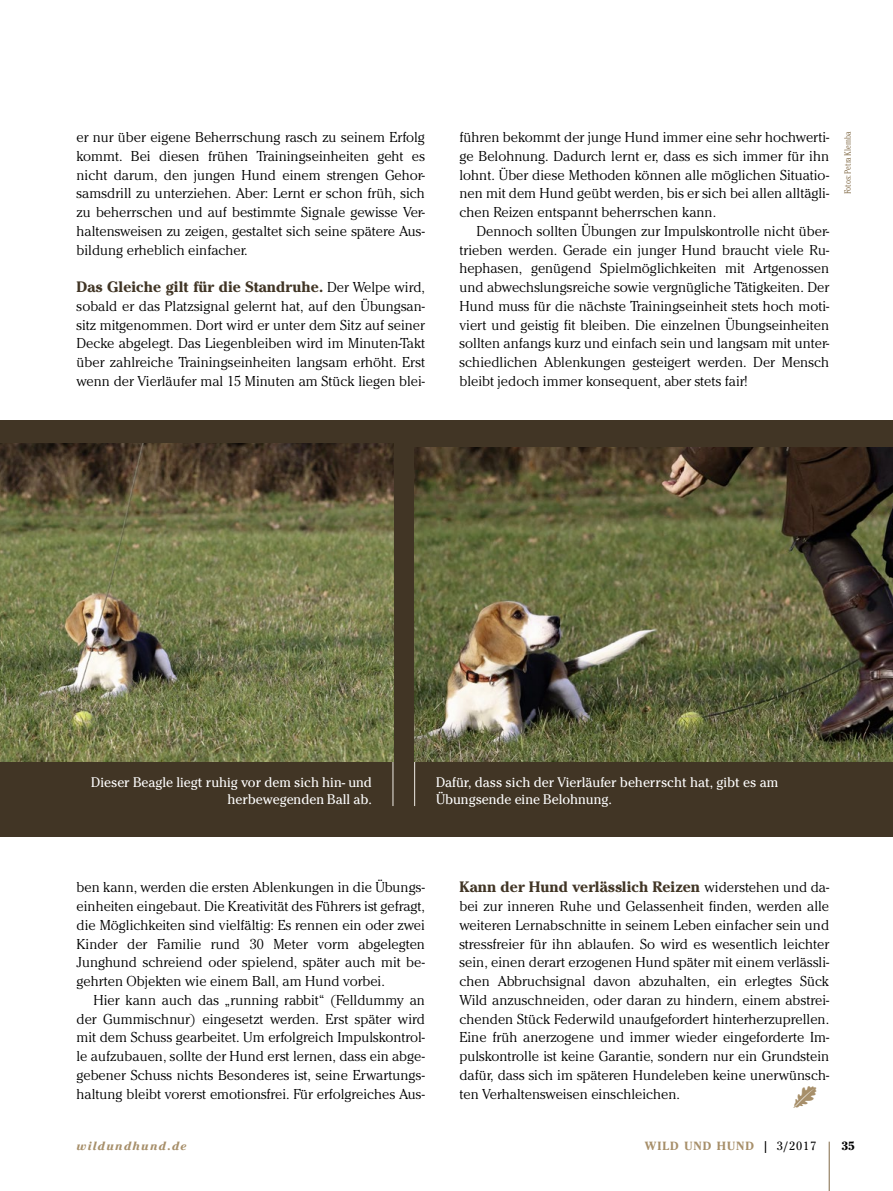
<style>
.page{position:relative;width:893px;height:1191px;background:#fff}
.page>*{position:absolute;margin:0;border:0;box-sizing:border-box;transform-origin:0 0}
.Eichenblatt{font:32.4px "Wu H Sonderzeichen";color:#a78f6a}
.Artikel__Text_ohne_E{font:700 15px "Cheltenham ITC Pro";color:#413525}
.Artikel__Text_ohne_E-2{font:300 14.25px/18.8px "Cheltenham ITC Pro";color:#000;text-align:justify}
.Artikel__Text_Einzug{font:300 14.25px/18.8px "Cheltenham ITC Pro";color:#000;text-align:justify}
.Bildunterschrift_lin{font:13.8px/17.2px "Cheltenham ITC Pro";color:#fff}
.Bildunterschrift_rec{font:13.8px/17.2px "Cheltenham ITC Pro";color:#fff;text-align:right}
.Fuss__Abschnitt{font:700 11.85px "Cheltenham ITC Pro";letter-spacing:.085em;color:#a78f6a}
.t1{font:italic 700 11.85px "Cheltenham ITC Pro";letter-spacing:.1em;color:#a78f6a}
.Fuss__Seitenzahl{font:700 11.85px "Cheltenham ITC Pro";color:#000}
.Fotonachweis{font:300 condensed 9px "Cheltenham ITC Pro";color:#806945}
.s1{font-weight:300;font-size:14.25px;color:#000}
.s2{color:#000}
.s3{font-weight:400;color:#000}
</style>
<div class="page">
<div style="left:0;top:421px;width:893px;height:416px;background:#413525"></div>
<hr style="left:393px;top:443px;width:1px;height:363px;background:#f0ece6">
<hr style="left:414px;top:448px;width:1px;height:358px;background:#f0ece6">
<img style="left:0;top:443px;width:394px;height:318px">
<img style="left:414px;top:448px;width:479px;height:313px">
<hr style="left:829px;top:1141px;width:1px;height:50px;background:#806945">
<p class="Artikel__Text_ohne_E-2" style="left:77px;top:128px;width:350px">er nur über eigene Beherrschung rasch zu seinem Erfolg kommt. Bei diesen frühen Trainingseinheiten geht es nicht darum, den jungen Hund einem strengen Gehor&shy;samsdrill zu unterziehen. Aber: Lernt er schon früh, sich zu beherrschen und auf bestimmte Signale gewisse Ver&shy;haltensweisen zu zeigen, gestaltet sich seine spätere Aus&shy;bildung erheblich einfacher.</p>
<p class="Artikel__Text_ohne_E" style="left:77px;top:277px;width:350px">Das Gleiche gilt für die Standruhe. <span class="s1">Der Welpe wird,</span></p>
<p class="Artikel__Text_ohne_E-2" style="left:77px;top:297px;width:350px">sobald er das Platzsignal gelernt hat, auf den Übungsan&shy;sitz mitgenommen. Dort wird er unter dem Sitz auf seiner Decke abgelegt. Das Liegenbleiben wird im Minuten-Takt über zahlreiche Trainingseinheiten langsam erhöht. Erst wenn der Vierläufer mal 15 Minuten am Stück liegen blei-</p>
<p class="Artikel__Text_Einzug" style="left:459px;top:128px;width:371px">führen bekommt der junge Hund immer eine sehr hochwerti&shy;ge Belohnung. Dadurch lernt er, dass es sich immer für ihn lohnt. Über diese Methoden können alle möglichen Situatio&shy;nen mit dem Hund geübt werden, bis er sich bei allen alltägli&shy;chen Reizen entspannt beherrschen kann.</p>
<p class="Artikel__Text_Einzug" style="left:459px;top:222px;width:371px;text-indent:17px">Dennoch sollten Übungen zur Impulskontrolle nicht über&shy;trieben werden. Gerade ein junger Hund braucht viele Ru&shy;hephasen, genügend Spielmöglichkeiten mit Artgenossen und abwechslungsreiche sowie vergnügliche Tätigkeiten. Der Hund muss für die nächste Trainingseinheit stets hoch moti&shy;viert und geistig fit bleiben. Die einzelnen Übungseinheiten sollten anfangs kurz und einfach sein und langsam mit unter&shy;schiedlichen Ablenkungen gesteigert werden. Der Mensch bleibt jedoch immer konsequent, aber stets fair!</p>
<p class="Fotonachweis" style="left:842px;top:194px;width:64px;rotate:-90deg">Fotos: Petra Klemba</p>
<p class="Bildunterschrift_rec" style="left:91px;top:773px;width:282px">Dieser Beagle liegt ruhig vor dem sich hin- und herbewegenden Ball ab.</p>
<p class="Bildunterschrift_lin" style="left:436px;top:773px;width:344px">Dafür, dass sich der Vierläufer beherrscht hat, gibt es am<br>Übungsende eine Belohnung.</p>
<p class="Artikel__Text_ohne_E-2" style="left:77px;top:878px;width:350px">ben kann, werden die ersten Ablenkungen in die Übungs&shy;einheiten eingebaut. Die Kreativität des Führers ist gefragt, die Möglichkeiten sind vielfältig: Es rennen ein oder zwei Kinder der Familie rund 30 Meter vorm abgelegten Junghund schreiend oder spielend, später auch mit be&shy;gehrten Objekten wie einem Ball, am Hund vorbei.</p>
<p class="Artikel__Text_Einzug" style="left:77px;top:990px;width:350px;text-indent:17px">Hier kann auch das „running rabbit“ (Felldummy an der Gummischnur) eingesetzt werden. Erst später wird mit dem Schuss gearbeitet. Um erfolgreich Impulskontrol&shy;le aufzubauen, sollte der Hund erst lernen, dass ein abge&shy;gebener Schuss nichts Besonderes ist, seine Erwartungs&shy;haltung bleibt vorerst emotionsfrei. Für erfolgreiches Aus-</p>
<p class="Artikel__Text_ohne_E" style="left:459px;top:877px;width:371px">Kann der Hund verlässlich Reizen <span class="s1">widerstehen und da-</span></p>
<p class="Artikel__Text_ohne_E-2" style="left:459px;top:897px;width:371px">bei zur inneren Ruhe und Gelassenheit finden, werden alle weiteren Lernabschnitte in seinem Leben einfacher sein und stressfreier für ihn ablaufen. So wird es wesentlich leichter sein, einen derart erzogenen Hund später mit einem verlässli&shy;chen Abbruchsignal davon abzuhalten, ein erlegtes Sück Wild anzuschneiden, oder daran zu hindern, einem abstrei&shy;chenden Stück Federwild unaufgefordert hinterherzuprellen.<br>Eine früh anerzogene und immer wieder eingeforderte Im&shy;pulskontrolle ist keine Garantie, sondern nur ein Grundstein dafür, dass sich im späteren Hundeleben keine unerwünsch&shy;ten Verhaltensweisen einschleichen.</p>
<p class="Eichenblatt" style="left:793px;top:1078px;width:24px">e</p>
<p class="t1" style="left:77px;top:1138px;width:112px">wildundhund.de</p>
<p class="Fuss__Abschnitt" style="left:645px;top:1138px;width:173px">WILD UND HUND <span class="s2">|</span> <span class="s3">3/2017</span></p>
<p class="Fuss__Seitenzahl" style="left:841px;top:1138px;width:15px">35</p>
</div>
